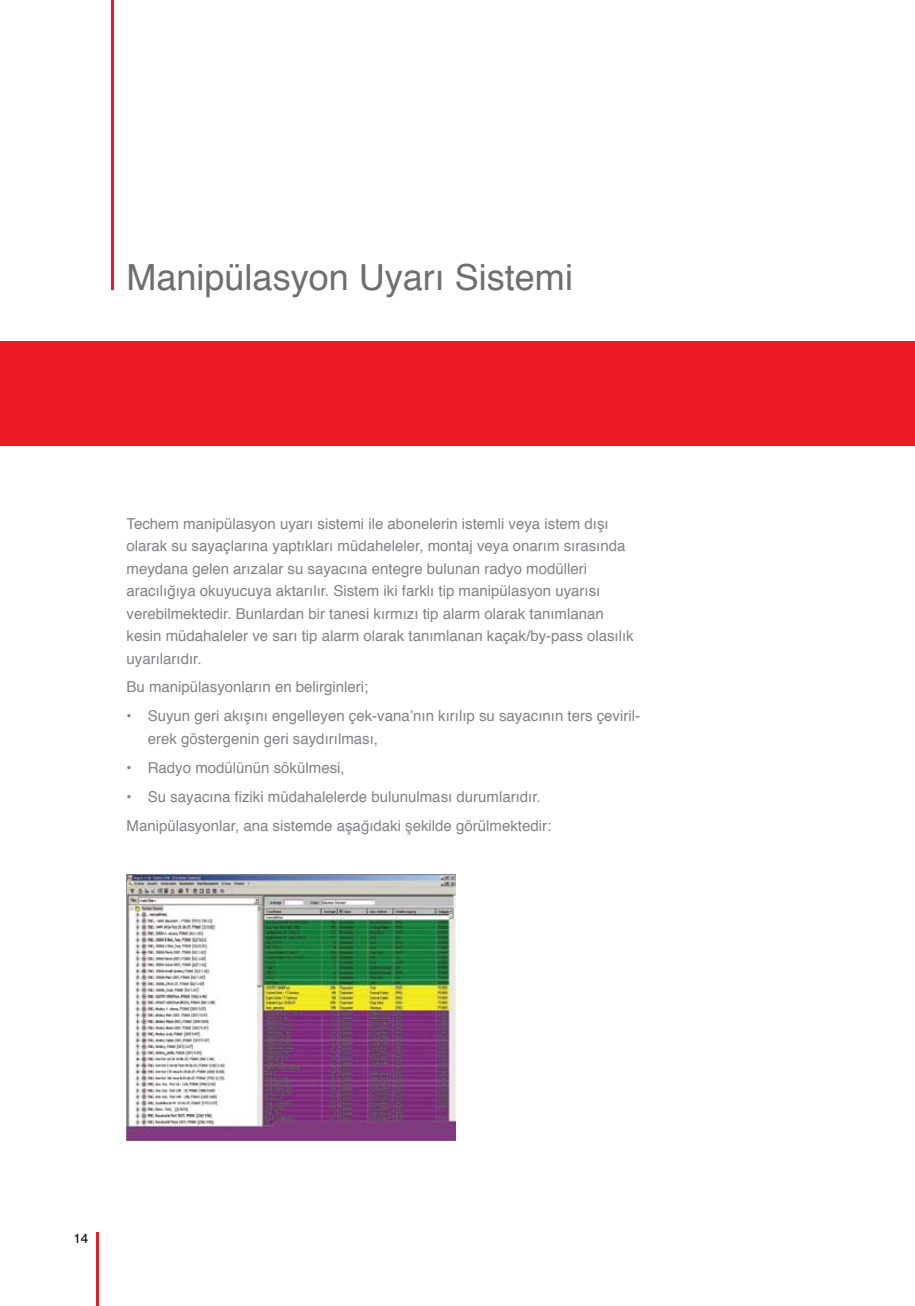
<style>
.page{position:relative;width:915px;height:1306px;background:#fff}
.page>*{position:absolute;margin:0;border:0;box-sizing:border-box;transform-origin:0 0}
.t1{font:36px "Helvetica";color:#6d6f71}
.t2{font:15px/22.5px "Helvetica";color:#808285}
.t3{font:13.5px "Helvetica";color:#000}
</style>
<div class="page">
<div style="left:0;top:341px;width:914px;height:105px;background:#ed1c24"></div>
<hr style="left:111px;top:1px;width:3px;height:289px;background:#ed1c24">
<hr style="left:96px;top:1232px;width:3px;height:73px;background:#ed1c24">
<img style="left:126px;top:874px;width:329px;height:266px">
<h1 class="t1" style="left:126px;top:246px;width:448px">Manipülasyon Uyarı Sistemi</h1>
<p class="t2" style="left:126px;top:511px;width:508px">Techem manipülasyon uyarı sistemi ile abonelerin istemli veya istem dışı olarak su sayaçlarına yaptıkları müdaheleler, montaj veya onarım sırasında meydana gelen arızalar su sayacına entegre bulunan radyo modülleri aracılığıya okuyucuya aktarılır. Sistem iki farklı tip manipülasyon uyarısı verebilmektedir. Bunlardan bir tanesi kırmızı tip alarm olarak tanımlanan kesin müdahaleler ve sarı tip alarm olarak tanımlanan kaçak/by-pass olasılık uyarılarıdır.</p>
<p class="t2" style="left:126px;top:675px;width:243px">Bu manipülasyonların en belirginleri;</p>
<p class="t2" style="left:148px;top:704px;width:493px;text-indent:-21px">• Suyun geri akışını engelleyen çek-vana’nın kırılıp su sayacının ters çeviril&shy;erek göstergenin geri saydırılması,</p>
<p class="t2" style="left:126px;top:755px;width:220px">• Radyo modülünün sökülmesi,</p>
<p class="t2" style="left:126px;top:781px;width:426px;line-height:28.8px">• Su sayacına fiziki müdahalelerde bulunulması durumlarıdır.<br>Manipülasyonlar, ana sistemde aşağıdaki şekilde görülmektedir:</p>
<p class="t3" style="left:73px;top:1226px;width:17px">14</p>
</div>
